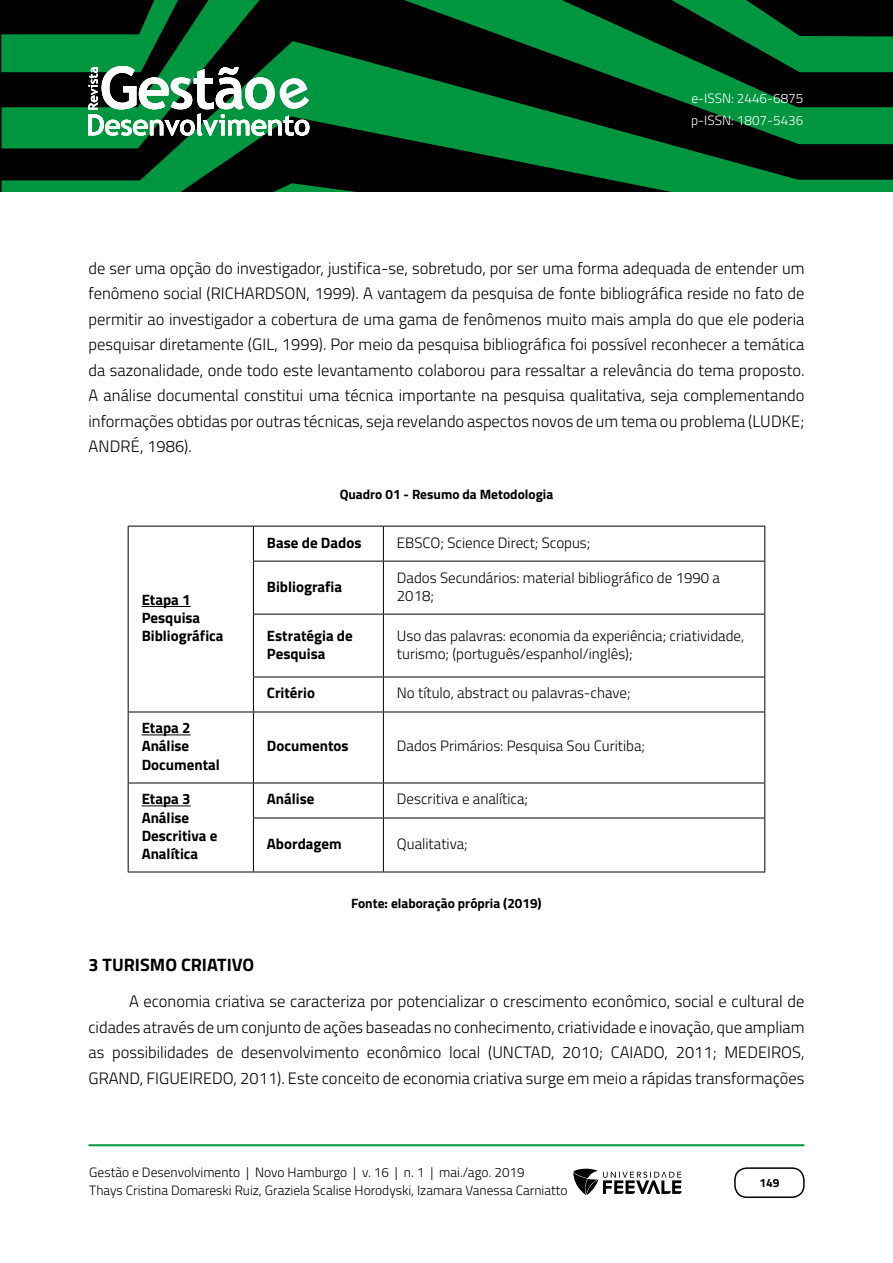
<style>
.page{position:relative;width:893px;height:1263px;background:#fff}
.page>*{position:absolute;margin:0;border:0;box-sizing:border-box;transform-origin:0 0}
.TITULO_1{font:700 18px "Titillium Web";color:#000}
.Corpo_de_texto{font:300 16.5px/25.5px "Titillium Web";color:#000;text-align:justify}
.Texto_TABELA{font:300 15px/18px "Titillium Web";color:#000}
.Texto_TABELA-2{font:700 15px/18px "Titillium Web";color:#000}
.t1{font:300 13.5px "Titillium Web";color:#000}
.Legenda_FIGURA{font:700 13.5px "Titillium Web";color:#000}
.t2{font:300 13.5px/22.5px "Titillium Web";color:#fff}
.t3{font:700 12px "Titillium Web";color:#000}
</style>
<div class="page">
<svg style="left:2px;top:0;width:891px;height:41px;background:#003516"></svg>
<svg style="left:2px;top:41px;width:891px;height:142px;background:#004a1f"></svg>
<svg style="left:2px;top:183px;width:891px;height:9px;background:#004f21"></svg>
<hr style="left:89px;top:1144px;width:715px;height:2px;background:#009640">
<div style="left:734px;top:1167px;width:71px;height:31px;border:2px solid #000;border-radius:12px"></div>
<svg style="left:573px;top:1169px;width:109px;height:26px"></svg>
<svg style="left:88px;top:66px;width:221px;height:70px"></svg>
<hr style="left:128px;top:526px;width:125px;height:1px;background:#000">
<hr style="left:253px;top:526px;width:130px;height:1px;background:#000">
<hr style="left:383px;top:526px;width:382px;height:1px;background:#000">
<hr style="left:253px;top:561px;width:130px;height:1px;background:#000">
<hr style="left:383px;top:561px;width:382px;height:1px;background:#000">
<hr style="left:253px;top:614px;width:130px;height:1px;background:#000">
<hr style="left:383px;top:614px;width:382px;height:1px;background:#000">
<hr style="left:253px;top:677px;width:130px;height:1px;background:#000">
<hr style="left:383px;top:677px;width:382px;height:1px;background:#000">
<hr style="left:128px;top:712px;width:125px;height:1px;background:#000">
<hr style="left:253px;top:712px;width:130px;height:1px;background:#000">
<hr style="left:383px;top:712px;width:382px;height:1px;background:#000">
<hr style="left:128px;top:783px;width:125px;height:1px;background:#000">
<hr style="left:253px;top:783px;width:130px;height:1px;background:#000">
<hr style="left:383px;top:783px;width:382px;height:1px;background:#000">
<hr style="left:253px;top:818px;width:130px;height:1px;background:#000">
<hr style="left:383px;top:818px;width:382px;height:1px;background:#000">
<hr style="left:128px;top:872px;width:125px;height:1px;background:#000">
<hr style="left:253px;top:872px;width:130px;height:1px;background:#000">
<hr style="left:383px;top:872px;width:382px;height:1px;background:#000">
<hr style="left:128px;top:526px;width:1px;height:35px;background:#000">
<hr style="left:128px;top:561px;width:1px;height:53px;background:#000">
<hr style="left:128px;top:614px;width:1px;height:63px;background:#000">
<hr style="left:128px;top:677px;width:1px;height:35px;background:#000">
<hr style="left:128px;top:712px;width:1px;height:71px;background:#000">
<hr style="left:128px;top:783px;width:1px;height:35px;background:#000">
<hr style="left:128px;top:818px;width:1px;height:54px;background:#000">
<hr style="left:253px;top:526px;width:1px;height:35px;background:#000">
<hr style="left:383px;top:526px;width:1px;height:35px;background:#000">
<hr style="left:764px;top:526px;width:1px;height:35px;background:#000">
<hr style="left:253px;top:561px;width:1px;height:53px;background:#000">
<hr style="left:383px;top:561px;width:1px;height:53px;background:#000">
<hr style="left:764px;top:561px;width:1px;height:53px;background:#000">
<hr style="left:253px;top:614px;width:1px;height:63px;background:#000">
<hr style="left:383px;top:614px;width:1px;height:63px;background:#000">
<hr style="left:764px;top:614px;width:1px;height:63px;background:#000">
<hr style="left:253px;top:677px;width:1px;height:35px;background:#000">
<hr style="left:383px;top:677px;width:1px;height:35px;background:#000">
<hr style="left:764px;top:677px;width:1px;height:35px;background:#000">
<hr style="left:253px;top:712px;width:1px;height:71px;background:#000">
<hr style="left:383px;top:712px;width:1px;height:71px;background:#000">
<hr style="left:764px;top:712px;width:1px;height:71px;background:#000">
<hr style="left:253px;top:783px;width:1px;height:35px;background:#000">
<hr style="left:383px;top:783px;width:1px;height:35px;background:#000">
<hr style="left:764px;top:783px;width:1px;height:35px;background:#000">
<hr style="left:253px;top:818px;width:1px;height:54px;background:#000">
<hr style="left:383px;top:818px;width:1px;height:54px;background:#000">
<hr style="left:764px;top:818px;width:1px;height:54px;background:#000">
<hr style="left:142px;top:606px;width:49px;height:1px;background:#000">
<hr style="left:142px;top:735px;width:49px;height:1px;background:#000">
<hr style="left:142px;top:806px;width:49px;height:1px;background:#000">
<p class="t2" style="left:691px;top:86px;width:114px">e-ISSN: 2446-6875 p-ISSN: 1807-5436</p>
<p class="Corpo_de_texto" style="left:88px;top:254px;width:717px">de ser uma opção do investigador, justifica-se, sobretudo, por ser uma forma adequada de entender um fenômeno social (RICHARDSON, 1999). A vantagem da pesquisa de fonte bibliográfica reside no fato de permitir ao investigador a cobertura de uma gama de fenômenos muito mais ampla do que ele poderia pesquisar diretamente (GIL, 1999). Por meio da pesquisa bibliográfica foi possível reconhecer a temática da sazonalidade, onde todo este levantamento colaborou para ressaltar a relevância do tema proposto.<br>A análise documental constitui uma técnica importante na pesquisa qualitativa, seja complementando informações obtidas por outras técnicas, seja revelando aspectos novos de um tema ou problema (LUDKE; ANDRÉ, 1986).</p>
<p class="Legenda_FIGURA" style="left:340px;top:484px;width:215px">Quadro 01 - Resumo da Metodologia</p>
<p class="Texto_TABELA-2" style="left:142px;top:590px;width:50px">Etapa 1</p>
<p class="Texto_TABELA-2" style="left:142px;top:608px;width:83px">Pesquisa<br>Bibliográfica</p>
<p class="Texto_TABELA-2" style="left:267px;top:533px;width:96px">Base de Dados</p>
<p class="Texto_TABELA" style="left:397px;top:533px;width:195px">EBSCO; Science Direct; Scopus;</p>
<p class="Texto_TABELA-2" style="left:267px;top:577px;width:77px">Bibliografia</p>
<p class="Texto_TABELA" style="left:397px;top:568px;width:325px">Dados Secundários: material bibliográfico de 1990 a<br>2018;</p>
<p class="Texto_TABELA-2" style="left:267px;top:625px;width:87px">Estratégia de<br>Pesquisa</p>
<p class="Texto_TABELA" style="left:397px;top:626px;width:349px">Uso das palavras: economia da experiência; criatividade, turismo; (português/espanhol/inglês);</p>
<p class="Texto_TABELA-2" style="left:267px;top:683px;width:50px">Critério</p>
<p class="Texto_TABELA" style="left:397px;top:683px;width:235px">No título, abstract ou palavras-chave;</p>
<p class="Texto_TABELA-2" style="left:142px;top:718px;width:50px">Etapa 2</p>
<p class="Texto_TABELA-2" style="left:142px;top:736px;width:80px">Análise<br>Documental</p>
<p class="Texto_TABELA-2" style="left:267px;top:736px;width:83px">Documentos</p>
<p class="Texto_TABELA" style="left:397px;top:736px;width:250px">Dados Primários: Pesquisa Sou Curitiba;</p>
<p class="Texto_TABELA-2" style="left:142px;top:789px;width:50px">Etapa 3</p>
<p class="Texto_TABELA-2" style="left:142px;top:807px;width:77px">Análise<br>Descritiva e<br>Analítica</p>
<p class="Texto_TABELA-2" style="left:267px;top:789px;width:49px">Análise</p>
<p class="Texto_TABELA" style="left:397px;top:789px;width:133px">Descritiva e analítica;</p>
<p class="Texto_TABELA-2" style="left:267px;top:834px;width:76px">Abordagem</p>
<p class="Texto_TABELA" style="left:397px;top:834px;width:72px">Qualitativa;</p>
<p class="Legenda_FIGURA" style="left:351px;top:893px;width:192px">Fonte: elaboração própria (2019)</p>
<p class="TITULO_1" style="left:88px;top:951px;width:167px">3 TURISMO CRIATIVO</p>
<p class="Corpo_de_texto" style="left:88px;top:988px;width:717px;text-indent:40px">A economia criativa se caracteriza por potencializar o crescimento econômico, social e cultural de cidades através de um conjunto de ações baseadas no conhecimento, criatividade e inovação, que ampliam as possibilidades de desenvolvimento econômico local (UNCTAD, 2010; CAIADO, 2011; MEDEIROS, GRAND, FIGUEIREDO, 2011). Este conceito de economia criativa surge em meio a rápidas transformações</p>
<p class="t1" style="left:89px;top:1162px;width:437px">Gestão e Desenvolvimento | Novo Hamburgo | v. 16 | n. 1 | mai./ago. 2019</p>
<p class="t1" style="left:89px;top:1180px;width:480px">Thays Cristina Domareski Ruiz, Graziela Scalise Horodyski, Izamara Vanessa Carniatto</p>
<p class="t3" style="left:759px;top:1174px;width:22px">149</p>
</div>
